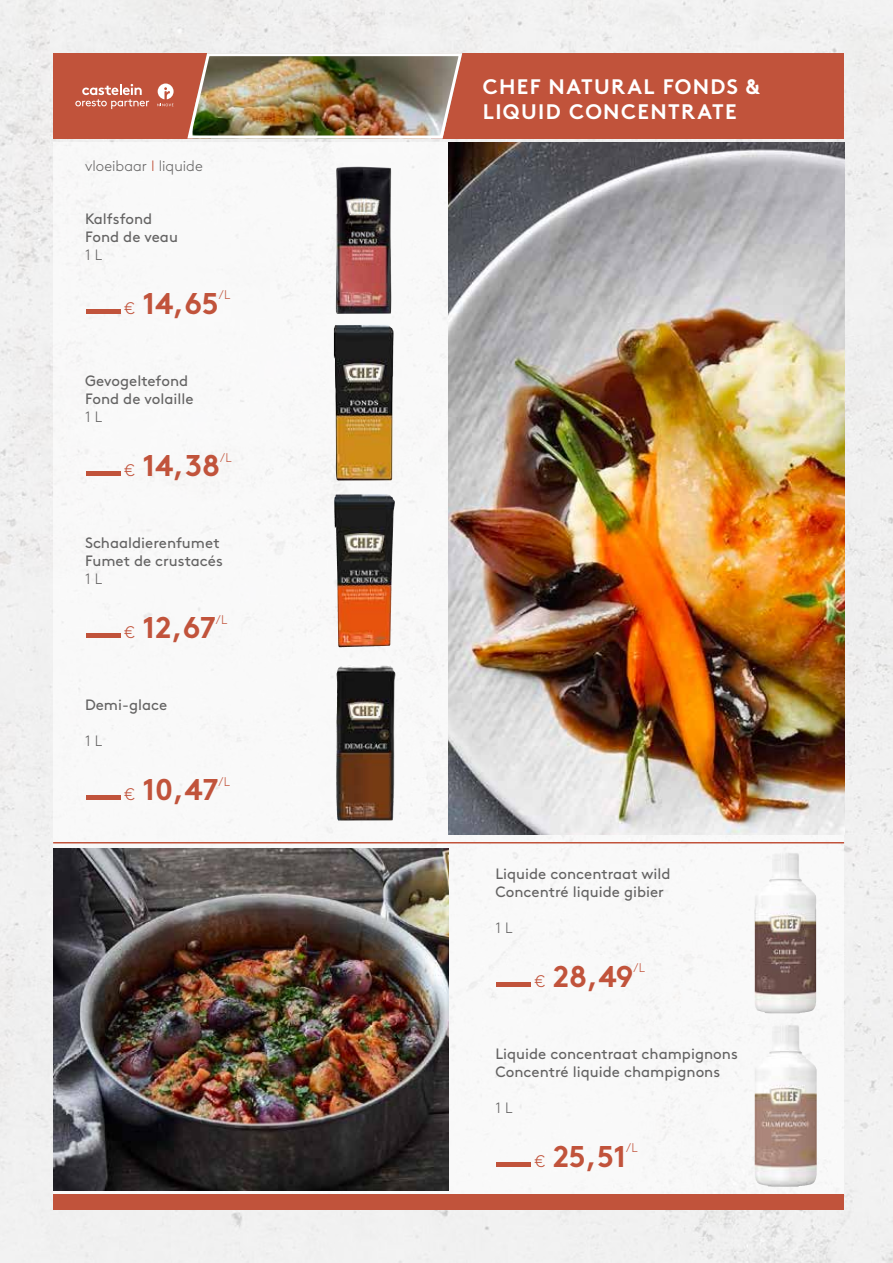
<style>
.page{position:relative;width:893px;height:1263px;background:#f0f0f0}
.page>*{position:absolute;margin:0;border:0;box-sizing:border-box;transform-origin:0 0}
.t1{font:700 40.5px "Brown";color:#c1533b;scale:1.73 1}
.t2{font:700 30px "Brown";letter-spacing:-.005em;color:#c1533b}
.t3{font:700 21px/25.2px "Brown";letter-spacing:.065em;color:#fff}
.t4{font:15px/18px "Brown";color:#646363}
.t5{font:300 15px "Brown";color:#646363}
.t6{font:300 12.6px "Brown";color:#c1533b}
.s1{color:#c1533b}
.s2{font-weight:300;font-size:16.8px}
</style>
<div class="page">
<div style="left:53px;top:53px;width:157px;height:85px;background:#c1533b"></div>
<svg style="left:75px;top:84px;width:74px;height:25px"></svg>
<svg style="left:157px;top:84px;width:17px;height:22px"></svg>
<div style="left:432px;top:53px;width:412px;height:85px;background:#c1533b"></div>
<img style="left:186px;top:52px;width:278px;height:88px">
<div style="left:53px;top:142px;width:791px;height:1068px;background:#fff"></div>
<div style="left:53px;top:1194px;width:791px;height:16px;background:#c1533b"></div>
<img style="left:449px;top:142px;width:395px;height:693px">
<img style="left:53px;top:848px;width:396px;height:343px">
<hr style="left:53px;top:842px;width:791px;height:1px;background:#c1533b">
<img style="left:336px;top:665px;width:58px;height:156px">
<img style="left:336px;top:167px;width:56px;height:147px">
<img style="left:334px;top:325px;width:59px;height:156px">
<img style="left:334px;top:494px;width:52px;height:153px">
<img style="left:755px;top:1025px;width:62px;height:162px">
<img style="left:755px;top:853px;width:61px;height:160px">
<p class="t5" style="left:85px;top:154px;width:119px">vloeibaar <span class="s1">I</span> liquide</p>
<p class="t4" style="left:85px;top:208px;width:94px">Kalfsfond<br>Fond de veau</p>
<p class="t5" style="left:85px;top:244px;width:19px">1 L</p>
<h2 class="t2" style="left:124px;top:279px;width:96px"><span class="s2">€</span> 14,65</h2>
<p class="t6" style="left:219px;top:286px;width:13px">/L</p>
<h1 class="t1" style="left:85px;top:262px;width:23px">_</h1>
<p class="t4" style="left:85px;top:370px;width:110px">Gevogeltefond<br>Fond de volaille</p>
<p class="t5" style="left:85px;top:406px;width:19px">1 L</p>
<h2 class="t2" style="left:124px;top:441px;width:97px"><span class="s2">€</span> 14,38</h2>
<p class="t6" style="left:220px;top:448px;width:13px">/L</p>
<h1 class="t1" style="left:85px;top:424px;width:23px">_</h1>
<p class="t4" style="left:85px;top:532px;width:139px">Schaaldierenfumet<br>Fumet de crustacés</p>
<p class="t5" style="left:85px;top:568px;width:19px">1 L</p>
<h2 class="t2" style="left:124px;top:603px;width:93px"><span class="s2">€</span> 12,67</h2>
<p class="t6" style="left:216px;top:610px;width:13px">/L</p>
<h1 class="t1" style="left:85px;top:586px;width:23px">_</h1>
<p class="t4" style="left:85px;top:694px;width:84px">Demi-glace</p>
<p class="t5" style="left:85px;top:730px;width:19px">1 L</p>
<h2 class="t2" style="left:124px;top:765px;width:95px"><span class="s2">€</span> 10,47</h2>
<p class="t6" style="left:218px;top:772px;width:13px">/L</p>
<h1 class="t1" style="left:85px;top:748px;width:23px">_</h1>
<h3 class="t3" style="left:483px;top:71px;width:278px">CHEF NATURAL FONDS &amp;<br>LIQUID CONCENTRATE</h3>
<p class="t4" style="left:495px;top:863px;width:177px">Liquide concentraat wild<br>Concentré liquide gibier</p>
<p class="t5" style="left:495px;top:916px;width:19px">1 L</p>
<h2 class="t2" style="left:535px;top:952px;width:100px"><span class="s2">€</span> 28,49</h2>
<p class="t6" style="left:634px;top:959px;width:13px">/L</p>
<h1 class="t1" style="left:495px;top:935px;width:23px">_</h1>
<p class="t4" style="left:495px;top:1043px;width:244px">Liquide concentraat champignons<br>Concentré liquide champignons</p>
<p class="t5" style="left:495px;top:1096px;width:19px">1 L</p>
<h2 class="t2" style="left:535px;top:1132px;width:93px"><span class="s2">€</span> 25,51</h2>
<p class="t6" style="left:626px;top:1139px;width:13px">/L</p>
<h1 class="t1" style="left:495px;top:1115px;width:23px">_</h1>
</div>
